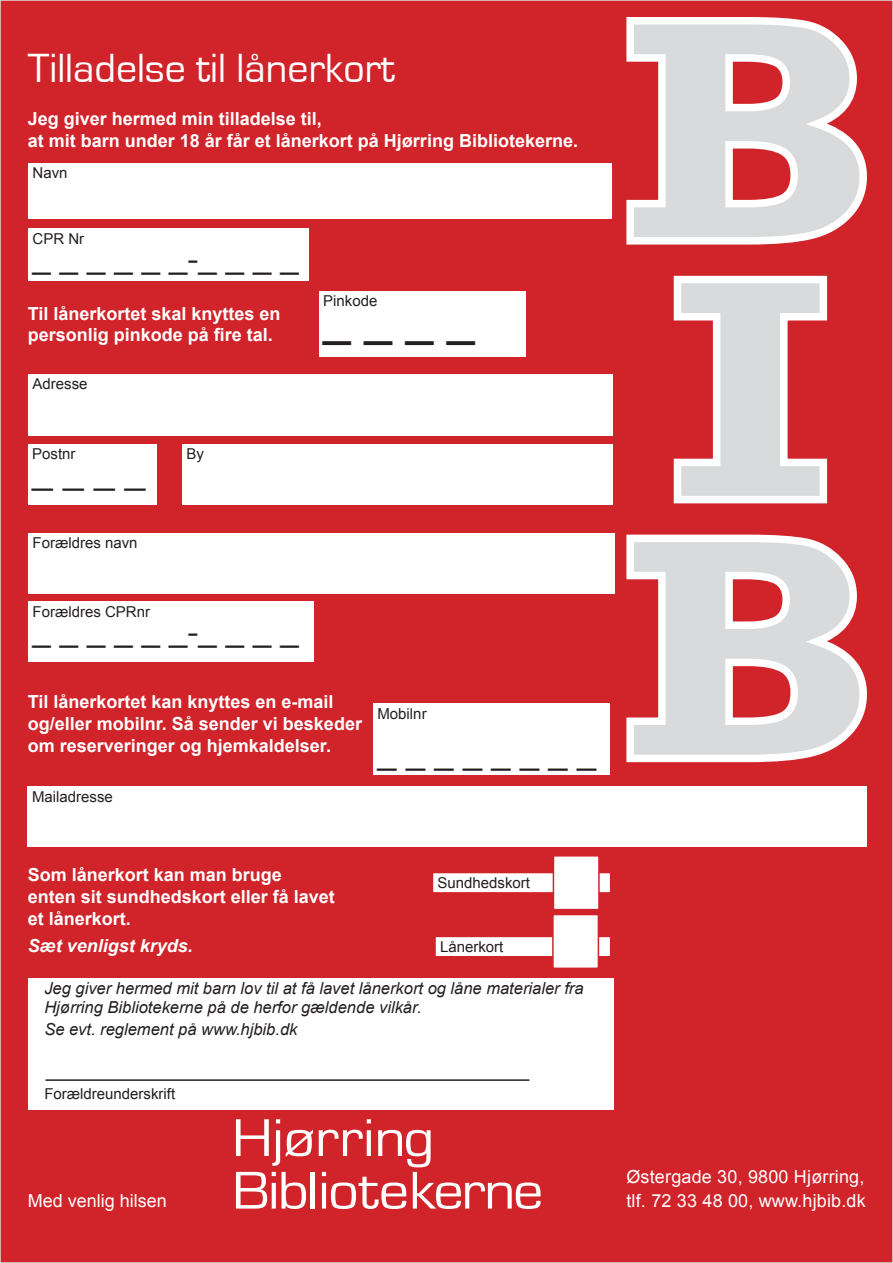
<style>
.page{position:relative;width:893px;height:1263px;background:#d1232a}
.page>*{position:absolute;margin:0;border:0;box-sizing:border-box;transform-origin:0 0}
.t1{font:49.5px "Arial";color:#231f20}
.t2{font:42px "Eurostile";color:#fff}
.t3{font:28.5px "Arial";color:#231f20;scale:1.15 1}
.t4{font:28.5px "Arial";color:#231f20;scale:1.2 1}
.t5{font:28.5px "Arial";color:#231f20;scale:1.3 1}
.t6{font:700 18px/21.6px "Arial";color:#fff}
.t7{font:18px/24px "Arial";letter-spacing:.01em;color:#fff}
.t8{font:italic 700 18px "Arial";color:#fff}
.t9{font:italic 16.5px/19.8px "Arial";color:#231f20}
.t10{font:15px "Arial";color:#231f20}
</style>
<div class="page">
<div style="left:28px;top:978px;width:586px;height:132px;background:#fff"></div>
<svg style="left:236px;top:1119px;width:44px;height:47px"></svg>
<svg style="left:286px;top:1130px;width:27px;height:27px"></svg>
<svg style="left:367px;top:1119px;width:4px;height:4px"></svg>
<svg style="left:236px;top:1172px;width:40px;height:36px"></svg>
<svg style="left:282px;top:1172px;width:24px;height:37px"></svg>
<div style="left:310px;top:1172px;width:5px;height:36px;background:#fff"></div>
<svg style="left:319px;top:1130px;width:222px;height:79px"></svg>
<div style="left:28px;top:374px;width:585px;height:62px;background:#fff"></div>
<div style="left:28px;top:444px;width:129px;height:60px;background:#fff"></div>
<div style="left:182px;top:444px;width:431px;height:60px;background:#fff"></div>
<div style="left:28px;top:533px;width:586px;height:60px;background:#fff"></div>
<div style="left:28px;top:786px;width:839px;height:60px;background:#fff"></div>
<div style="left:373px;top:704px;width:237px;height:71px;background:#fff"></div>
<div style="left:431px;top:871px;width:181px;height:23px;background:#fff"></div>
<div style="left:429px;top:869px;width:185px;height:28px;border:4px solid #d1232a"></div>
<div style="left:553px;top:855px;width:47px;height:55px;background:#fff;border:2px solid #d1232a"></div>
<div style="left:434px;top:935px;width:178px;height:23px;background:#fff"></div>
<div style="left:431px;top:933px;width:183px;height:27px;border:4px solid #d1232a"></div>
<div style="left:552px;top:914px;width:47px;height:55px;background:#fff;border:2px solid #d1232a"></div>
<hr style="left:46px;top:1079px;width:483px;height:2px;background:#231f20">
<div style="left:28px;top:228px;width:281px;height:52px;background:#fff"></div>
<div style="left:28px;top:601px;width:286px;height:61px;background:#fff"></div>
<div style="left:28px;top:163px;width:584px;height:56px;background:#fff"></div>
<div style="left:319px;top:291px;width:206px;height:66px;background:#fff"></div>
<svg style="left:626px;top:534px;width:241px;height:229px"></svg>
<svg style="left:673px;top:275px;width:155px;height:229px"></svg>
<svg style="left:626px;top:17px;width:241px;height:228px"></svg>
<h2 class="t2" style="left:28px;top:46px;width:369px">Tilladelse til lånerkort</h2>
<p class="t6" style="left:28px;top:109px;width:552px">Jeg giver hermed min tilladelse til,<br>at mit barn under 18 år får et lånerkort på Hjørring Bibliotekerne.</p>
<p class="t10" style="left:33px;top:163px;width:37px">Navn</p>
<p class="t10" style="left:33px;top:229px;width:53px">CPR Nr</p>
<h3 class="t3" style="left:33px;top:240px;width:233px">_ _ _ _ _ _-_ _ _ _</h3>
<p class="t6" style="left:28px;top:303px;width:254px">Til lånerkortet skal knyttes en personlig pinkode på fire tal.</p>
<p class="t10" style="left:33px;top:374px;width:57px">Adresse</p>
<p class="t10" style="left:323px;top:291px;width:56px">Pinkode</p>
<h1 class="t1" style="left:323px;top:285px;width:153px">_ _ _ _</h1>
<p class="t10" style="left:32px;top:444px;width:45px">Postnr</p>
<h3 class="t5" style="left:32px;top:456px;width:89px">_ _ _ _</h3>
<p class="t10" style="left:33px;top:533px;width:107px">Forældres navn</p>
<p class="t10" style="left:186px;top:444px;width:19px">By</p>
<p class="t10" style="left:33px;top:601px;width:119px">Forældres CPRnr</p>
<h3 class="t3" style="left:33px;top:613px;width:233px">_ _ _ _ _ _-_ _ _ _</h3>
<p class="t6" style="left:28px;top:692px;width:336px">Til lånerkortet kan knyttes en e-mail og/eller mobilnr. Så sender vi beskeder om reserveringer og hjemkaldelser.</p>
<p class="t10" style="left:32px;top:786px;width:82px">Mailadresse</p>
<p class="t10" style="left:377px;top:704px;width:51px">Mobilnr</p>
<h3 class="t4" style="left:377px;top:737px;width:184px">_ _ _ _ _ _ _ _</h3>
<p class="t6" style="left:28px;top:865px;width:309px">Som lånerkort kan man bruge<br>enten sit sundhedskort eller få lavet et lånerkort.</p>
<p class="t8" style="left:28px;top:934px;width:167px">Sæt venligst kryds.</p>
<p class="t9" style="left:44px;top:978px;width:541px">Jeg giver hermed mit barn lov til at få lavet lånerkort og låne materialer fra<br>Hjørring Bibliotekerne på de herfor gældende vilkår.</p>
<p class="t9" style="left:44px;top:1019px;width:255px">Se evt. reglement på www.hjbib.dk</p>
<p class="t10" style="left:437px;top:873px;width:94px">Sundhedskort</p>
<p class="t10" style="left:440px;top:937px;width:65px">Lånerkort</p>
<p class="t10" style="left:44px;top:1083px;width:132px">Forældreunderskrift</p>
<p class="t7" style="left:28px;top:1189px;width:141px">Med venlig hilsen</p>
<p class="t7" style="left:626px;top:1164px;width:241px">Østergade 30, 9800 Hjørring, tlf. 72 33 48 00, www.hjbib.dk</p>
</div>
